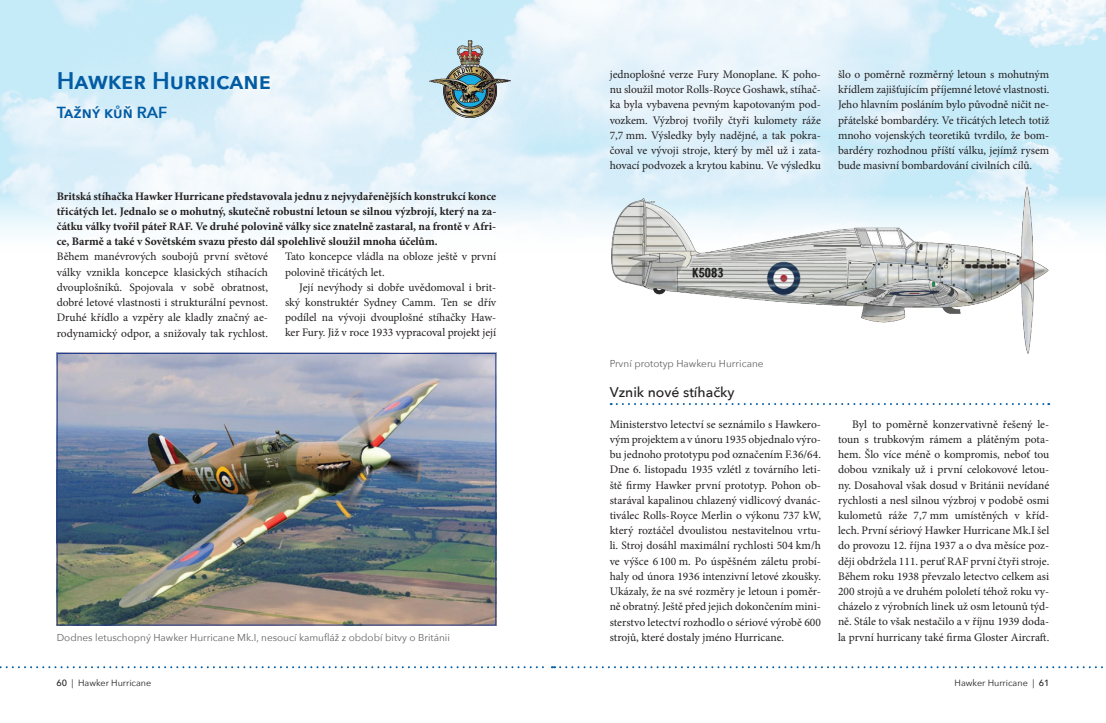
<style>
.page{position:relative;width:1106px;height:723px;background:#fff}
.page>*{position:absolute;margin:0;border:0;box-sizing:border-box;transform-origin:0 0}
.t1{font:600 24px "Avenir Next";color:#015ca3}
.t2{font:600 16px "Avenir Next";color:#015ca3}
.t3{font:500 14px "Avenir Next";color:#231f20}
.t4{font:11.5px/15.2px "Minion Pro";letter-spacing:-.005em;color:#231f20;text-align:justify}
.t5{font:700 11.5px/15.2px "Minion Pro";color:#231f20;text-align:justify}
.t6{font:10px "Avenir Next";color:#636366}
.t7{font:9px "Avenir Next";color:#231f20}
.s1{font-weight:500}
</style>
<div class="page">
<img style="left:0;top:0;width:1106px;height:234px">
<img style="left:429px;top:41px;width:81px;height:76px">
<svg style="left:610px;top:403px;width:439px;height:2px"></svg>
<img style="left:59px;top:355px;width:435px;height:268px">
<div style="left:57px;top:353px;width:439px;height:272px;border:1px solid #253f8e"></div>
<img style="left:609px;top:184px;width:440px;height:170px">
<svg style="left:0;top:666px;width:1103px;height:2px"></svg>
<h1 class="t1" style="left:57px;top:60px;width:216px">Hawker Hurricane</h1>
<h2 class="t2" style="left:57px;top:99px;width:112px">Tažný kůň RAF</h2>
<p class="t5" style="left:57px;top:188px;width:441px">Britská stíhačka Hawker Hurricane představovala jednu z nejvydařenějších konstrukcí konce třicátých let. Jednalo se o mohutný, skutečně robustní letoun se silnou výzbrojí, který na za&shy;čátku války tvořil páteř RAF. Ve druhé polovině války sice znatelně zastaral, na frontě v Afri&shy;ce, Barmě a také v Sovětském svazu přesto dál spolehlivě sloužil mnoha účelům.</p>
<p class="t4" style="left:57px;top:249px;width:213px">Během manévrových soubojů první světové války vznikla koncepce klasických stíhacích dvouplošníků. Spojovala v sobě obratnost, dobré letové vlastnosti i strukturální pevnost.<br>Druhé křídlo a vzpěry ale kladly značný ae&shy;rodynamický odpor, a snižovaly tak rychlost.</p>
<p class="t4" style="left:285px;top:249px;width:213px">Tato koncepce vládla na obloze ještě v první polovině třicátých let.</p>
<p class="t4" style="left:285px;top:280px;width:213px;text-indent:14px">Její nevýhody si dobře uvědomoval i brit&shy;ský konstruktér Sydney Camm. Ten se dřív podílel na vývoji dvouplošné stíhačky Haw&shy;ker Fury. Již v roce 1933 vypracoval projekt její</p>
<p class="t4" style="left:609px;top:67px;width:213px">jednoplošné verze Fury Monoplane. K poho&shy;nu sloužil motor Rolls-Royce Goshawk, stíhač&shy;ka byla vybavena pevným kapotovaným pod&shy;vozkem. Výzbroj tvořily čtyři kulomety ráže 7,7 mm. Výsledky byly nadějné, a tak pokra&shy;čoval ve vývoji stroje, který by měl už i zata&shy;hovací podvozek a krytou kabinu. Ve výsledku</p>
<p class="t4" style="left:838px;top:67px;width:213px">šlo o poměrně rozměrný letoun s mohutným křídlem zajišťujícím příjemné letové vlastnosti.<br>Jeho hlavním posláním bylo původně ničit ne&shy;přátelské bombardéry. Ve třicátých letech totiž mnoho vojenských teoretiků tvrdilo, že bom&shy;bardéry rozhodnou příští válku, jejímž rysem bude masivní bombardování civilních cílů.</p>
<p class="t6" style="left:609px;top:355px;width:155px">První prototyp Hawkeru Hurricane</p>
<p class="t3" style="left:609px;top:381px;width:126px">Vznik nové stíhačky</p>
<p class="t4" style="left:609px;top:417px;width:213px">Ministerstvo letectví se seznámilo s Hawkero&shy;vým projektem a v únoru 1935 objednalo výro&shy;bu jednoho prototypu pod označením F.36/64.<br>Dne 6. listopadu 1935 vzlétl z továrního leti&shy;ště firmy Hawker první prototyp. Pohon ob&shy;starával kapalinou chlazený vidlicový dvanác&shy;tiválec Rolls-Royce Merlin o výkonu 737 kW, který roztáčel dvoulistou nestavitelnou vrtu&shy;li. Stroj dosáhl maximální rychlosti 504 km/h ve výšce 6 100 m. Po úspěšném záletu probí&shy;haly od února 1936 intenzivní letové zkoušky.<br>Ukázaly, že na své rozměry je letoun i poměr&shy;ně obratný. Ještě před jejich dokončením mini&shy;sterstvo letectví rozhodlo o sériové výrobě 600 strojů, které dostaly jméno Hurricane.</p>
<p class="t4" style="left:838px;top:416px;width:213px;text-indent:14px">Byl to poměrně konzervativně řešený le&shy;toun s trubkovým rámem a plátěným pota&shy;hem. Šlo více méně o kompromis, neboť tou dobou vznikaly už i první celokovové letou&shy;ny. Dosahoval však dosud v Británii nevídané rychlosti a nesl silnou výzbroj v podobě osmi kulometů ráže 7,7 mm umístěných v kříd&shy;lech. První sériový Hawker Hurricane Mk.I šel do provozu 12. října 1937 a o dva měsíce poz&shy;ději obdržela 111. peruť RAF první čtyři stroje.<br>Během roku 1938 převzalo letectvo celkem asi 200 strojů a ve druhém pololetí téhož roku vy&shy;cházelo z výrobních linek už osm letounů týd&shy;ně. Stále to však nestačilo a v říjnu 1939 doda-</p>
<p class="t6" style="left:57px;top:629px;width:394px">Dodnes letuschopný Hawker Hurricane Mk.I, nesoucí kamufláž z období bitvy o Británii</p>
<p class="t4" style="left:838px;top:629px;width:213px">la první hurricany také firma Gloster Aircraft.</p>
<p class="t7" style="left:56px;top:676px;width:96px"><span class="s1">60</span> | Hawker Hurricane</p>
<p class="t7" style="left:954px;top:676px;width:96px">Hawker Hurricane | <span class="s1">61</span></p>
</div>
